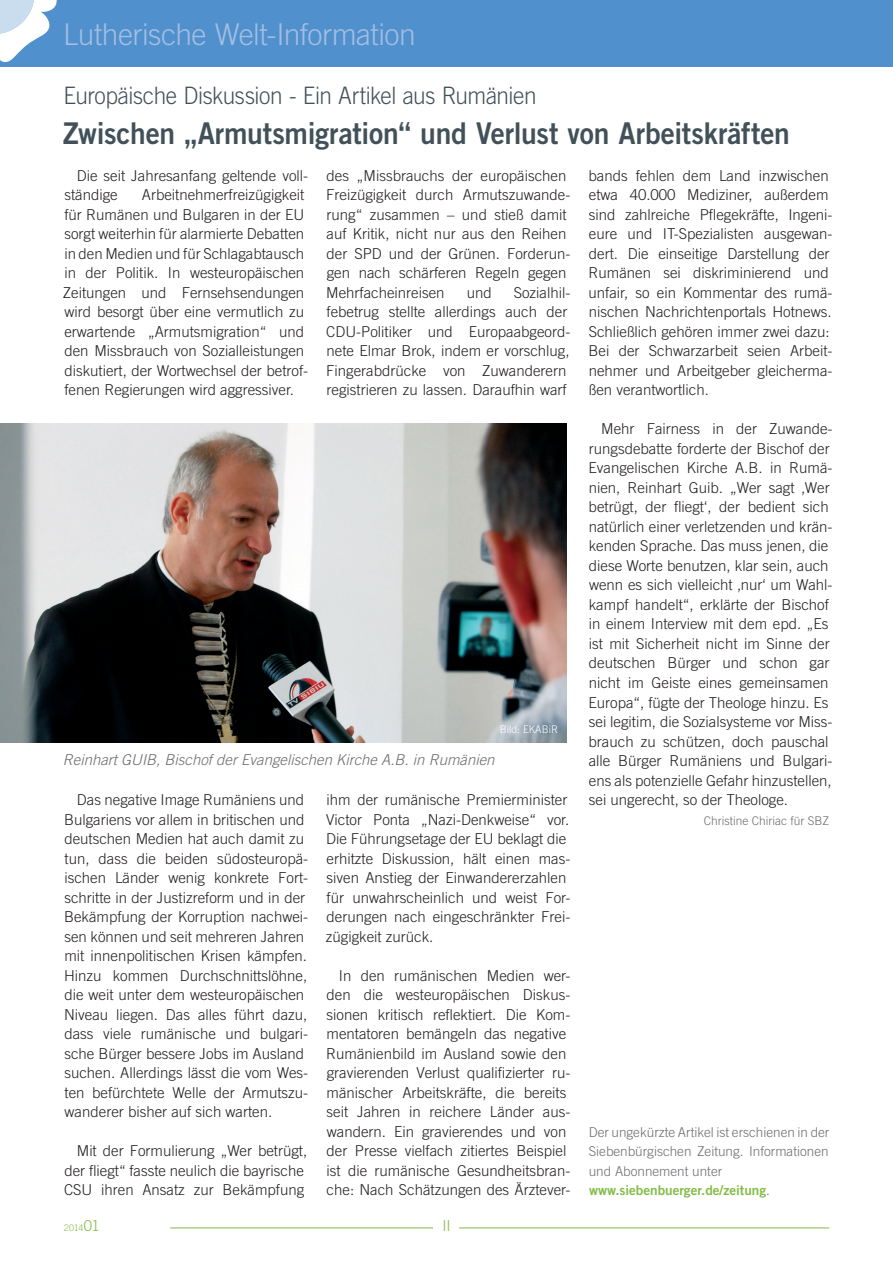
<style>
.page{position:relative;width:893px;height:1263px;background:#fff}
.page>*{position:absolute;margin:0;border:0;box-sizing:border-box;transform-origin:0 0}
.t1{font:30px "Trade Gothic LT Std Bd 2";letter-spacing:-.01em;color:#425159;scale:.94 1}
.t2{font:300 30px "Trade Gothic LT Std";letter-spacing:-.015em;color:#a4bee3}
.t3{font:300 24px "Trade Gothic LT Std";letter-spacing:-.02em;color:#425159;scale:.94 1}
.t4{font:300 15px/19.5px "Trade Gothic LT Std";color:#231f20}
.t5{font:italic 300 15px "Trade Gothic LT Std";color:#6c6d70}
.t6{font:300 15px "Trade Gothic LT Std";color:#84bc47}
.t7{font:300 13.5px/19.5px "Trade Gothic LT Std";color:#6c6d70;text-align:justify}
.t8{font:13.5px "Trade Gothic LT Std Bd 2";color:#84bc47}
.t9{font:300 12px "Trade Gothic LT Std";color:#6c6d70}
.t10{font:300 10.5px "Trade Gothic LT Std";color:#fff}
.t11{font:300 9px "Trade Gothic LT Std";color:#84bc47}
.s1{font-family:"Trade Gothic LT Std";font-weight:300;color:#6c6d70}
.s2{font-size:15px}
</style>
<div class="page">
<div style="left:0;top:0;width:893px;height:67px;background:#5090cc"></div>
<hr style="left:170px;top:1227px;width:659px;height:1px;background:#84bc47">
<div style="left:434px;top:1220px;width:25px;height:26px;background:#fff"></div>
<svg style="left:0;top:0;width:57px;height:62px"></svg>
<img style="left:0;top:423px;width:567px;height:319px">
<h1 class="t2" style="left:63px;top:16px;width:354px">Lutherische Welt-Information</h1>
<h2 class="t3" style="left:63px;top:81px;width:505px">Europäische Diskussion - Ein Artikel aus Rumänien</h2>
<h1 class="t1" style="left:63px;top:115px;width:775px">Zwischen „Armutsmigration“ und Verlust von Arbeitskräften</h1>
<p class="t4" style="left:64px;top:166px;width:245px;text-indent:12px">Die seit Jahresanfang geltende voll&shy;ständige</p>
<p class="t4" style="left:588px;top:166px;width:246px">bands fehlen dem Land inzwischen etwa 40.000 Mediziner, außerdem sind zahlreiche Pflegekräfte, Ingeni&shy;eure und IT-Spezialisten ausgewan&shy;dert. Die einseitige Darstellung der Rumänen sei diskriminierend und unfair, so ein Kommentar des rumä&shy;nischen Nachrichtenportals Hotnews.<br>Schließlich gehören immer zwei dazu:<br>Bei der Schwarzarbeit seien Arbeit&shy;nehmer und Arbeitgeber gleicherma&shy;ßen verantwortlich.</p>
<p class="t4" style="left:588px;top:419px;width:246px;text-indent:13px">Mehr Fairness in der Zuwande&shy;rungsdebatte forderte der Bischof der Evangelischen Kirche A.B. in Rumä&shy;nien, Reinhart Guib. „Wer sagt ‚Wer betrügt, der fliegt‘, der bedient sich natürlich einer verletzenden und krän&shy;kenden Sprache. Das muss jenen, die diese Worte benutzen, klar sein, auch wenn es sich vielleicht ‚nur‘ um Wahl&shy;kampf handelt“, erklärte der Bischof in einem Interview mit dem epd. „Es ist mit Sicherheit nicht im Sinne der deutschen Bürger und schon gar nicht im Geiste eines gemeinsamen Europa“, fügte der Theologe hinzu. Es sei legitim, die Sozialsysteme vor Miss&shy;brauch zu schützen, doch pauschal alle Bürger Rumäniens und Bulgari&shy;ens als potenzielle Gefahr hinzustellen, sei ungerecht, so der Theologe.</p>
<p class="t9" style="left:704px;top:813px;width:127px">Christine Chiriac für SBZ</p>
<p class="t4" style="left:326px;top:166px;width:246px">des „Missbrauchs der europäischen<br>Freizügigkeit durch Armutszuwande&shy;rung“ zusammen – und stieß damit auf Kritik, nicht nur aus den Reihen der SPD und der Grünen. Forderun&shy;gen nach schärferen Regeln gegen<br>Mehrfacheinreisen</p>
<p class="t4" style="left:63px;top:185px;width:247px;text-indent:79px">Arbeitnehmerfreizügigkeit für Rumänen und Bulgaren in der EU sorgt weiterhin für alarmierte Debatten in den Medien und für Schlagabtausch in der Politik. In westeuropäischen Zeitungen und Fernsehsendungen wird besorgt über eine vermutlich zu erwartende „Armutsmigration“ und den Missbrauch von Sozialleistungen diskutiert, der Wortwechsel der betrof&shy;fenen Regierungen wird aggressiver.</p>
<p class="t4" style="left:326px;top:283px;width:246px;text-indent:187px">Sozialhil&shy;febetrug stellte allerdings auch der<br>CDU-Politiker und Europaabgeord&shy;nete Elmar Brok, indem er vorschlug,<br>Fingerabdrücke von Zuwanderern registrieren zu lassen. Daraufhin warf</p>
<p class="t4" style="left:467px;top:283px;width:27px">und</p>
<p class="t10" style="left:500px;top:723px;width:60px">Bild: EKABiR</p>
<p class="t5" style="left:63px;top:751px;width:433px">Reinhart GUIB, Bischof der Evangelischen Kirche A.B. in Rumänien</p>
<p class="t4" style="left:326px;top:790px;width:246px">ihm der rumänische Premierminister Victor Ponta „Nazi-Denkweise“ vor.<br>Die Führungsetage der EU beklagt die erhitzte Diskussion, hält einen mas&shy;siven Anstieg der Einwandererzahlen für unwahrscheinlich und weist For&shy;derungen nach eingeschränkter Frei&shy;zügigkeit zurück.</p>
<p class="t4" style="left:326px;top:965px;width:246px;text-indent:13px">In den rumänischen Medien wer&shy;den die westeuropäischen Diskus&shy;sionen kritisch reflektiert. Die Kom&shy;mentatoren bemängeln das negative Rumänienbild im Ausland sowie den gravierenden Verlust qualifizierter ru&shy;mänischer Arbeitskräfte, die bereits seit Jahren in reichere Länder aus&shy;wandern. Ein gravierendes und von der Presse vielfach zitiertes Beispiel ist die rumänische Gesundheitsbran&shy;che: Nach Schätzungen des Ärztever-</p>
<p class="t4" style="left:64px;top:790px;width:246px;text-indent:13px">Das negative Image Rumäniens und Bulgariens vor allem in britischen und deutschen Medien hat auch damit zu tun, dass die beiden südosteuropä&shy;ischen Länder wenig konkrete Fort&shy;schritte in der Justizreform und in der Bekämpfung der Korruption nachwei&shy;sen können und seit mehreren Jahren mit innenpolitischen Krisen kämpfen.<br>Hinzu kommen Durchschnittslöhne, die weit unter dem westeuropäischen Niveau liegen. Das alles führt dazu, dass viele rumänische und bulgari&shy;sche Bürger bessere Jobs im Ausland suchen. Allerdings lässt die vom Wes&shy;ten befürchtete Welle der Armutszu&shy;wanderer bisher auf sich warten.</p>
<p class="t4" style="left:64px;top:1141px;width:245px;text-indent:13px">Mit der Formulierung „Wer betrügt, der fliegt“ fasste neulich die bayrische<br>CSU ihren Ansatz zur Bekämpfung</p>
<p class="t7" style="left:589px;top:1122px;width:242px">Der ungekürzte Artikel ist erschienen in der Siebenbürgischen Zeitung. Informationen und Abonnement unter</p>
<p class="t8" style="left:589px;top:1182px;width:182px">www.siebenbuerger.de/zeitung<span class="s1">.</span></p>
<p class="t11" style="left:64px;top:1223px;width:38px">2014<span class="s2">01</span></p>
<p class="t6" style="left:442px;top:1217px;width:10px">II</p>
</div>
